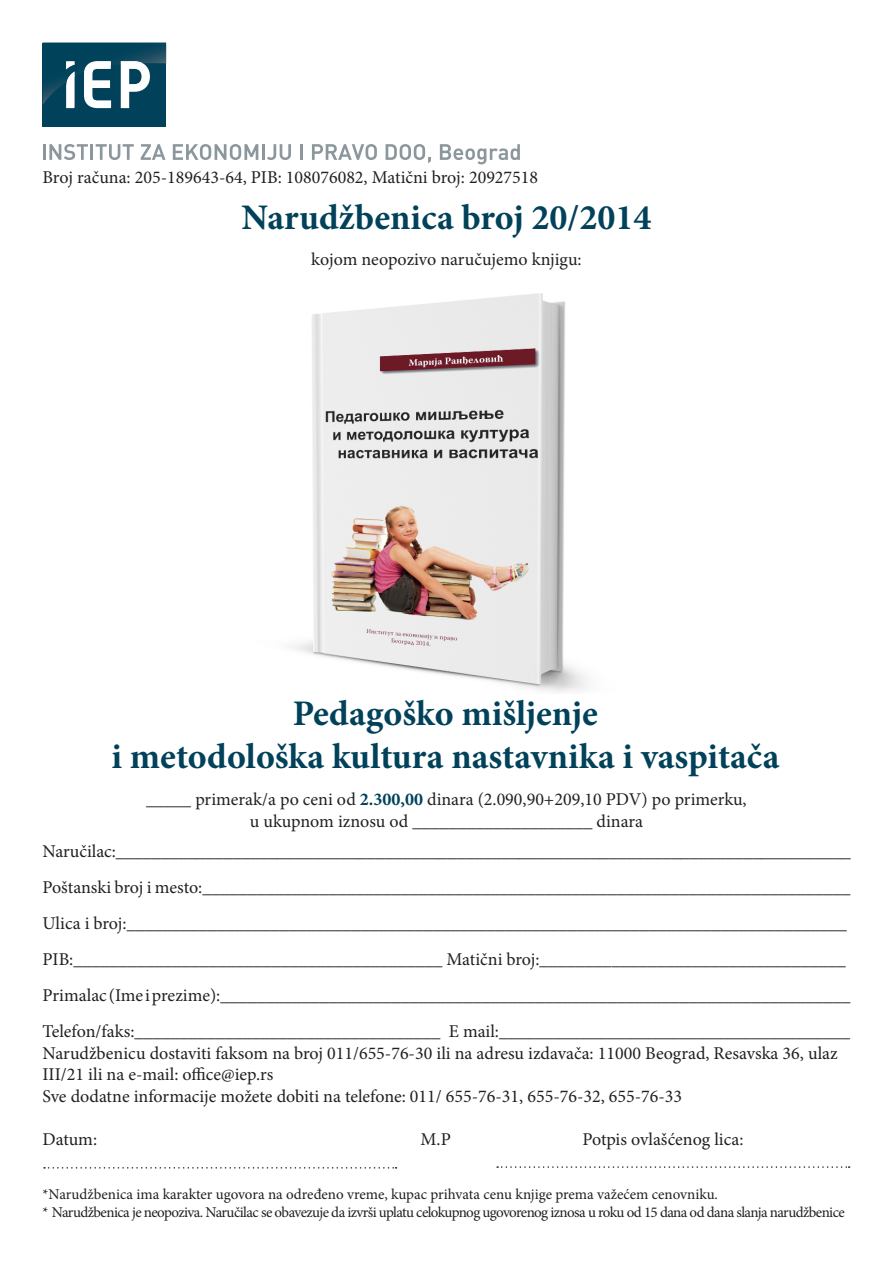
<style>
.page{position:relative;width:893px;height:1263px;background:#fff}
.page>*{position:absolute;margin:0;border:0;box-sizing:border-box;transform-origin:0 0}
.t1{font:700 36px "Minion Pro";color:#01425a}
.t2{font:18px/21.6px "Minion Pro";color:#231f20}
.t3{font:15px "Minion Pro";letter-spacing:-.035em;color:#231f20}
.t4{font:15px "Minion Pro";color:#231f20}
.s1{font-weight:700;color:#01425a}
</style>
<div class="page">
<hr style="left:43px;top:144px;width:3px;height:16px;background:#8b979c">
<svg style="left:49px;top:144px;width:39px;height:16px"></svg>
<hr style="left:90px;top:144px;width:3px;height:16px;background:#8b979c">
<svg style="left:96px;top:144px;width:38px;height:16px"></svg>
<svg style="left:141px;top:144px;width:25px;height:16px"></svg>
<svg style="left:173px;top:144px;width:85px;height:16px"></svg>
<hr style="left:262px;top:144px;width:3px;height:16px;background:#8b979c">
<svg style="left:267px;top:144px;width:24px;height:16px"></svg>
<hr style="left:300px;top:144px;width:3px;height:16px;background:#8b979c">
<svg style="left:312px;top:144px;width:65px;height:16px"></svg>
<svg style="left:386px;top:144px;width:45px;height:19px"></svg>
<svg style="left:440px;top:144px;width:80px;height:20px"></svg>
<div style="left:43px;top:43px;width:123px;height:84px;background:#01425a"></div>
<svg style="left:88px;top:105px;width:23px;height:3px"></svg>
<svg style="left:121px;top:105px;width:9px;height:3px"></svg>
<img style="left:43px;top:45px;width:123px;height:60px">
<img style="left:84px;top:61px;width:27px;height:11px">
<img style="left:121px;top:61px;width:22px;height:3px">
<svg style="left:66px;top:61px;width:9px;height:47px"></svg>
<img style="left:292px;top:293px;width:295px;height:399px">
<svg style="left:497px;top:1166px;width:353px;height:2px"></svg>
<svg style="left:44px;top:1167px;width:353px;height:1px"></svg>
<p class="t2" style="left:43px;top:167px;width:497px">Broj računa: 205-189643-64, PIB: 108076082, Matični broj: 20927518</p>
<p class="t1" style="left:242px;top:192px;width:411px">Narudžbenica broj 20/2014</p>
<p class="t2" style="left:311px;top:248px;width:272px">kojom neopozivo naručujemo knjigu:</p>
<p class="t1" style="left:293px;top:688px;width:307px">Pedagoško mišljenje</p>
<p class="t1" style="left:111px;top:731px;width:669px">i metodološka kultura nastavnika i vaspitača</p>
<p class="t2" style="left:146px;top:789px;width:602px">_____ primerak/a po ceni od <span class="s1">2.300,00</span> dinara (2.090,90+209,10 PDV) po primerku,</p>
<p class="t2" style="left:250px;top:810px;width:395px">u ukupnom iznosu od ____________________ dinara</p>
<p class="t2" style="left:43px;top:841px;width:810px">Naručilac:__________________________________________________________________________________</p>
<p class="t2" style="left:43px;top:877px;width:809px">Poštanski broj i mesto:________________________________________________________________________</p>
<p class="t2" style="left:43px;top:913px;width:806px">Ulica i broj:________________________________________________________________________________</p>
<p class="t2" style="left:43px;top:949px;width:805px">PIB:_________________________________________ Matični broj:__________________________________</p>
<p class="t2" style="left:43px;top:985px;width:809px">Primalac (Ime i prezime):______________________________________________________________________</p>
<p class="t2" style="left:43px;top:1021px;width:809px">Telefon/faks:__________________________________ E mail:_______________________________________</p>
<p class="t2" style="left:43px;top:1042px;width:797px">Narudžbenicu dostaviti faksom na broj 011/655-76-30 ili na adresu izdavača: 11000 Beograd, Resavska 36, ulaz<br>III/21 ili na e-mail: office@iep.rs</p>
<p class="t2" style="left:43px;top:1085px;width:641px">Sve dodatne informacije možete dobiti na telefone: 011/ 655-76-31, 655-76-32, 655-76-33</p>
<p class="t2" style="left:43px;top:1129px;width:56px">Datum:</p>
<p class="t2" style="left:421px;top:1129px;width:32px">M.P</p>
<p class="t2" style="left:583px;top:1129px;width:162px">Potpis ovlašćenog lica:</p>
<p class="t4" style="left:43px;top:1184px;width:677px">*Narudžbenica ima karakter ugovora na određeno vreme, kupac prihvata cenu knjige prema važećem cenovniku.</p>
<p class="t3" style="left:43px;top:1202px;width:804px">* Narudžbenica je neopoziva. Naručilac se obavezuje da izvrši uplatu celokupnog ugovorenog iznosa u roku od 15 dana od dana slanja narudžbenice</p>
</div>
